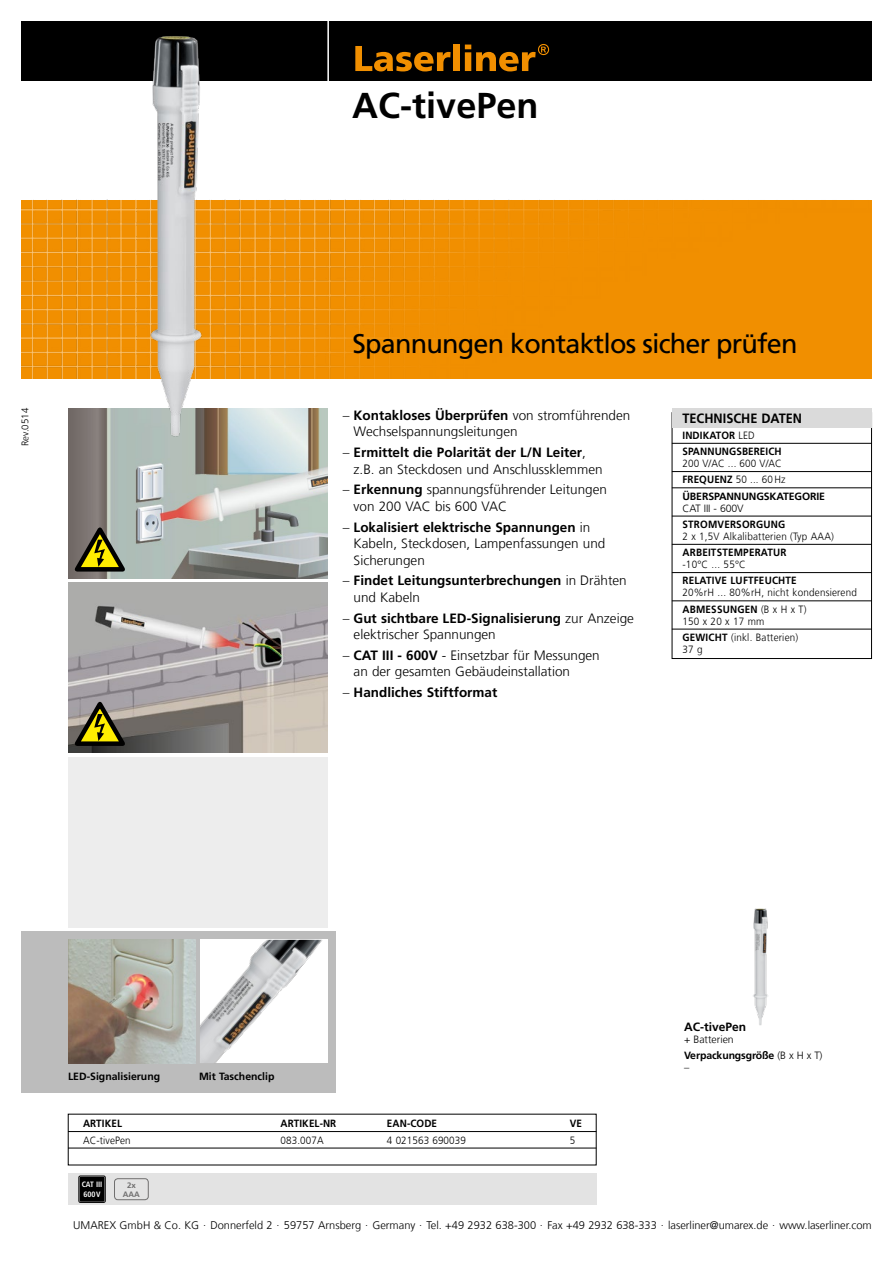
<style>
.page{position:relative;width:893px;height:1263px;background:#fff}
.page>*{position:absolute;margin:0;border:0;box-sizing:border-box;transform-origin:0 0}
.t1{font:700 36px "Frutiger LT Com";color:#000}
.t2{font:27px "Frutiger LT Com";letter-spacing:-.03em;color:#000}
.t3{font:300 13.5px/16.5px "Frutiger LT Com";color:#000}
.t4{font:700 13.5px/16.5px "Frutiger LT Com";color:#000}
.t5{font:700 13.5px "Frutiger LT Com";color:#000;scale:.94 1}
.t6{font:700 12px "Frutiger LT Com";color:#000}
.t7{font:300 11.1px "Frutiger LT Com";color:#000}
.t8{font:300 10.5px/16.2px "Frutiger LT Com";letter-spacing:.02em;color:#000;scale:.94 1}
.t9{font:700 10.5px/16.2px "Frutiger LT Com";letter-spacing:.01em;color:#000;scale:.94 1}
.t10{font:700 10.5px/16.2px "Frutiger LT Com";letter-spacing:-.01em;color:#000;scale:.94 1}
.t11{font:300 10.5px/16.2px "Frutiger LT Com";color:#000}
.t12{font:700 10.5px "Frutiger LT Com";letter-spacing:.01em;color:#000}
.t13{font:300 10.5px "Frutiger LT Com";letter-spacing:-.01em;color:#000}
.t14{font:300 10.5px "Frutiger LT Com";letter-spacing:.02em;color:#000}
.t15{font:300 9.6px "Frutiger LT Com";color:#000}
.t16{font:700 condensed 7.8px/9.3px "Frutiger LT Com";color:#fff}
.t17{font:700 7.8px/9px "Frutiger LT Com";color:#706f6f;text-align:center}
.s1{font-weight:700}
.s2{font-weight:300}
</style>
<div class="page">
<img style="left:21px;top:200px;width:851px;height:178px">
<div style="left:68px;top:757px;width:259px;height:170px;background:#ededed"></div>
<div style="left:68px;top:1174px;width:528px;height:31px;background:#e3e3e3"></div>
<div style="left:114px;top:1178px;width:34px;height:22px;border:1px solid #706f6f;border-radius:3px"></div>
<div style="left:79px;top:1176px;width:26px;height:26px;border:1px solid #000;border-radius:2px"></div>
<div style="left:80px;top:1177px;width:25px;height:25px;background:#000"></div>
<img style="left:68px;top:583px;width:259px;height:170px">
<div style="left:21px;top:21px;width:851px;height:60px;background:#000"></div>
<hr style="left:327px;top:20px;width:2px;height:62px;background:#fff">
<div style="left:21px;top:931px;width:315px;height:162px;background:#bcbcbc"></div>
<img style="left:68px;top:408px;width:259px;height:170px">
<svg style="left:355px;top:46px;width:96px;height:25px"></svg>
<div style="left:454px;top:44px;width:6px;height:27px;background:#f18f00"></div>
<svg style="left:465px;top:44px;width:84px;height:27px"></svg>
<svg style="left:74px;top:527px;width:51px;height:45px;background:#7d7942"></svg>
<svg style="left:74px;top:702px;width:51px;height:44px;background:#807942"></svg>
<img style="left:125px;top:36px;width:102px;height:414px">
<img style="left:753px;top:908px;width:15px;height:118px">
<img style="left:68px;top:940px;width:128px;height:123px">
<img style="left:200px;top:940px;width:127px;height:123px">
<div style="left:672px;top:412px;width:200px;height:247px;border:1px solid #000"></div>
<div style="left:672px;top:408px;width:200px;height:19px;background:#dadada"></div>
<hr style="left:672px;top:443px;width:200px;height:1px;background:#000">
<hr style="left:672px;top:471px;width:200px;height:1px;background:#000">
<hr style="left:672px;top:488px;width:200px;height:1px;background:#000">
<hr style="left:672px;top:516px;width:200px;height:1px;background:#000">
<hr style="left:672px;top:544px;width:200px;height:1px;background:#000">
<hr style="left:672px;top:572px;width:200px;height:1px;background:#000">
<hr style="left:672px;top:601px;width:200px;height:1px;background:#000">
<hr style="left:672px;top:629px;width:200px;height:1px;background:#000">
<hr style="left:68px;top:1131px;width:528px;height:1px;background:#000">
<hr style="left:68px;top:1148px;width:528px;height:1px;background:#000">
<p class="t15" style="left:20px;top:446px;width:39px;rotate:-90deg">Rev.0514</p>
<h1 class="t1" style="left:352px;top:84px;width:188px">AC-tivePen</h1>
<h2 class="t2" style="left:353px;top:327px;width:447px">Spannungen kontaktlos sicher prüfen</h2>
<p class="t3" style="left:354px;top:407px;width:278px;text-indent:-11px">– <span class="s1">Kontakloses Überprüfen</span> von stromführenden<br>Wechselspannungsleitungen</p>
<p class="t3" style="left:354px;top:444px;width:251px;text-indent:-11px">– <span class="s1">Ermittelt die Polarität der L/N Leiter</span>, z.B. an Steckdosen und Anschlussklemmen</p>
<p class="t3" style="left:354px;top:481px;width:255px;text-indent:-11px">– <span class="s1">Erkennung</span> spannungsführender Leitungen von 200 VAC bis 600 VAC</p>
<p class="t3" style="left:354px;top:519px;width:253px;text-indent:-11px">– <span class="s1">Lokalisiert elektrische Spannungen</span> in<br>Kabeln, Steckdosen, Lampenfassungen und<br>Sicherungen</p>
<p class="t4" style="left:354px;top:572px;width:275px;text-indent:-11px"><span class="s2">–</span> Findet Leitungsunterbrechungen <span class="s2">in Drähten und Kabeln</span></p>
<p class="t3" style="left:354px;top:610px;width:282px;text-indent:-11px">– <span class="s1">Gut sichtbare LED-Signalisierung</span> zur Anzeige elektrischer Spannungen</p>
<p class="t3" style="left:354px;top:647px;width:248px;text-indent:-11px">– <span class="s1">CAT III - 600V</span> - Einsetzbar für Messungen an der gesamten Gebäudeinstallation</p>
<p class="t4" style="left:343px;top:684px;width:156px"><span class="s2">–</span> Handliches Stiftformat</p>
<p class="t5" style="left:682px;top:410px;width:129px">TECHNISCHE DATEN</p>
<p class="t9" style="left:682px;top:427px;width:107px">INDIKATOR <span class="s2">LED<br></span>SPANNUNGSBEREICH</p>
<p class="t10" style="left:682px;top:455px;width:153px"><span class="s2">200 V/AC ... 600 V/AC<br></span>FREQUENZ <span class="s2">50 ... 60Hz<br></span>ÜBERSPANNUNGSKATEGORIE</p>
<p class="t13" style="left:682px;top:502px;width:63px">CAT III - 600V</p>
<p class="t9" style="left:682px;top:516px;width:111px">STROMVERSORGUNG</p>
<p class="t8" style="left:682px;top:528px;width:163px">2 x 1,5V Alkalibatterien (Typ AAA)</p>
<p class="t9" style="left:682px;top:544px;width:112px">ARBEITSTEMPERATUR</p>
<p class="t8" style="left:682px;top:556px;width:69px">-10°C ... 55°C</p>
<p class="t9" style="left:682px;top:573px;width:123px">RELATIVE LUFTFEUCHTE</p>
<p class="t8" style="left:682px;top:585px;width:187px">20%rH ... 80%rH, nicht kondensierend<br><span class="s1">ABMESSUNGEN</span> (B x H x T)</p>
<p class="t8" style="left:682px;top:613px;width:125px">150 x 20 x 17 mm<br><span class="s1">GEWICHT</span> (inkl. Batterien)</p>
<p class="t8" style="left:682px;top:641px;width:23px">37 g</p>
<p class="t12" style="left:68px;top:1070px;width:94px">LED-Signalisierung</p>
<p class="t12" style="left:199px;top:1070px;width:77px">Mit Taschenclip</p>
<p class="t9" style="left:83px;top:1115px;width:43px">ARTIKEL</p>
<p class="t9" style="left:281px;top:1115px;width:61px">ARTIKEL-NR</p>
<p class="t9" style="left:387px;top:1115px;width:55px">EAN-CODE</p>
<p class="t9" style="left:570px;top:1115px;width:14px">VE</p>
<p class="t8" style="left:83px;top:1132px;width:52px">AC-tivePen</p>
<p class="t8" style="left:281px;top:1132px;width:47px">083.007A</p>
<p class="t8" style="left:387px;top:1132px;width:86px">4 021563 690039</p>
<p class="t8" style="left:570px;top:1132px;width:7px">5</p>
<p class="t16" style="left:82px;top:1180px;width:22px">CAT III<br>600V</p>
<p class="t17" style="left:123px;top:1180px;width:19px">2x<br>AAA</p>
<p class="t6" style="left:684px;top:1020px;width:64px">AC-tivePen</p>
<p class="t11" style="left:684px;top:1031px;width:140px">+ Batterien<br><span class="s1">Verpackungsgröße</span> (B x H x T)</p>
<p class="t14" style="left:684px;top:1061px;width:7px">–</p>
<p class="t7" style="left:73px;top:1218px;width:800px">UMAREX GmbH &amp; Co. KG . Donnerfeld 2 . 59757 Arnsberg . Germany . Tel. +49 2932 638-300 . Fax +49 2932 638-333 . laserliner@umarex.de . www.laserliner.com</p>
</div>
